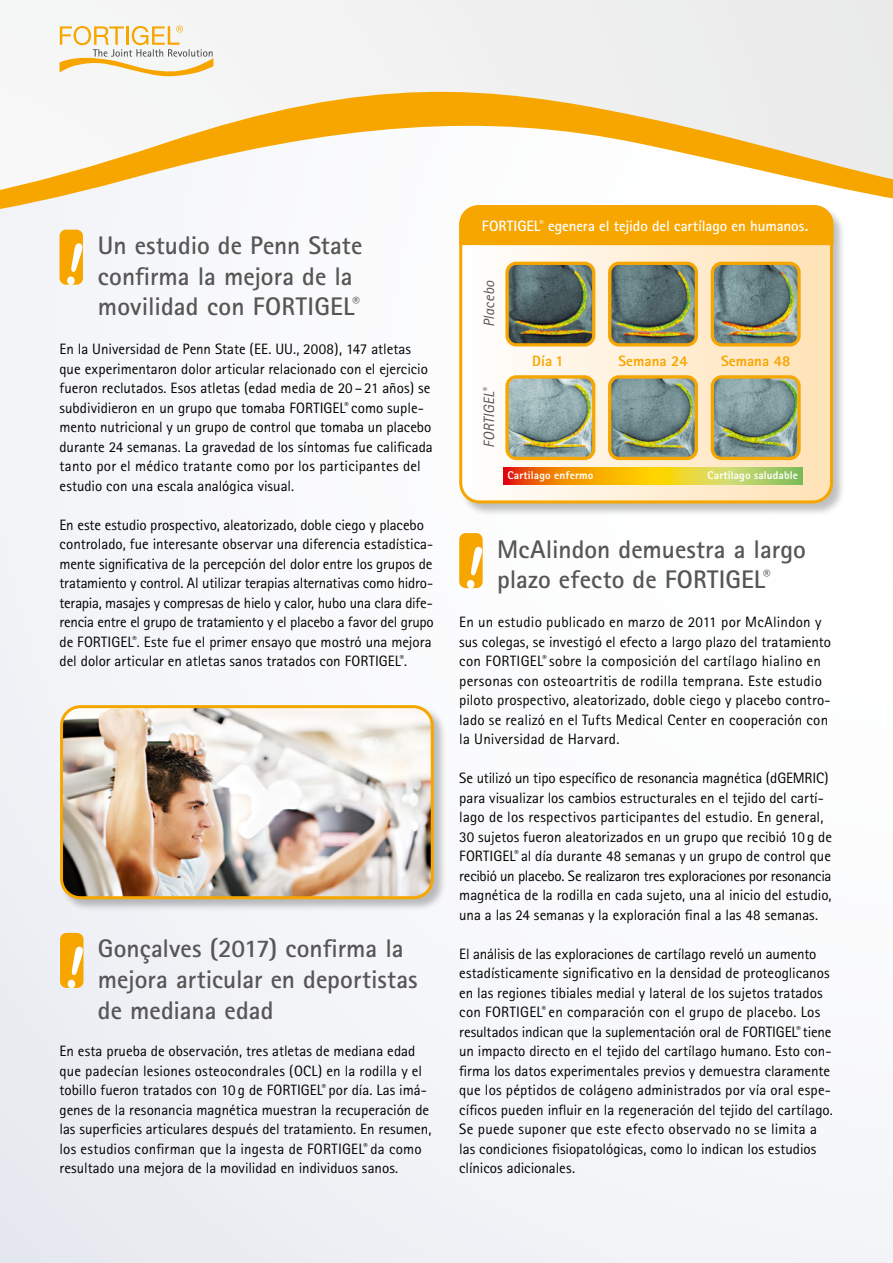
<style>
.page{position:relative;width:893px;height:1263px;background:#fff}
.page>*{position:absolute;margin:0;border:0;box-sizing:border-box;transform-origin:0 0}
.t1{font:700 25.5px/30.6px "Rotis Sans Serif";color:#565656}
.t2{font:15px/19.5px "Rotis Sans Serif";color:#000}
.t3{font:700 15px "Rotis Sans Serif";letter-spacing:-.005em;color:#fff}
.t4{font:800 15px "Rotis Sans Serif";color:#f7a600}
.t5{font:italic 15px "Rotis Sans Serif";color:#565656}
.t6{font:800 11.25px "Rotis Sans Serif";letter-spacing:.01em;color:#fff}
</style>
<div class="page">
<div style="left:0;top:98px;width:893px;height:1165px;background:#f7f8fa"></div>
<div style="left:59px;top:0;width:834px;height:74px;background:#f0f0f0"></div>
<svg style="left:0;top:74px;width:893px;height:135px"></svg>
<svg style="left:60px;top:26px;width:153px;height:50px"></svg>
<div style="left:60px;top:230px;width:23px;height:55px;background:#f7a600;border-radius:6px"></div>
<svg style="left:66px;top:242px;width:17px;height:43px"></svg>
<div style="left:459px;top:533px;width:24px;height:55px;background:#f7a600;border-radius:6px"></div>
<svg style="left:466px;top:546px;width:17px;height:43px"></svg>
<div style="left:59px;top:704px;width:388px;height:209px;background:#000;opacity:.25"></div>
<img style="left:62px;top:707px;width:370px;height:191px">
<div style="left:60px;top:705px;width:374px;height:194px;border:3px solid #f7a600;border-radius:19px"></div>
<div style="left:60px;top:933px;width:23px;height:55px;background:#f7a600;border-radius:6px"></div>
<svg style="left:67px;top:946px;width:17px;height:43px"></svg>
<div style="left:458px;top:205px;width:388px;height:311px;background:#000;opacity:.25"></div>
<svg style="left:461px;top:245px;width:370px;height:257px"></svg>
<div style="left:459px;top:205px;width:374px;height:298px;border:3px solid #f7a600;border-radius:19px"></div>
<div style="left:459px;top:205px;width:374px;height:40px;background:#f7a600"></div>
<img style="left:507px;top:263px;width:87px;height:82px">
<div style="left:505px;top:262px;width:90px;height:84px;border:3px solid #f7a600;border-radius:9px"></div>
<img style="left:507px;top:379px;width:86px;height:79px">
<div style="left:505px;top:375px;width:90px;height:85px;border:3px solid #f7a600;border-radius:9px"></div>
<img style="left:610px;top:263px;width:86px;height:82px">
<div style="left:608px;top:262px;width:90px;height:84px;border:3px solid #f7a600;border-radius:9px"></div>
<img style="left:610px;top:379px;width:86px;height:79px">
<div style="left:608px;top:375px;width:90px;height:85px;border:3px solid #f7a600;border-radius:9px"></div>
<img style="left:713px;top:263px;width:86px;height:82px">
<div style="left:711px;top:262px;width:90px;height:84px;border:3px solid #f7a600;border-radius:9px"></div>
<img style="left:712px;top:378px;width:85px;height:80px">
<div style="left:711px;top:375px;width:90px;height:85px;border:3px solid #f7a600;border-radius:9px"></div>
<svg style="left:504px;top:468px;width:298px;height:17px;background:#deaf28"></svg>
<h1 class="t1" style="left:98px;top:230px;width:266px">Un estudio de Penn State confirma la mejora de la movilidad con FORTIGEL<sup>®</sup></h1>
<p class="t2" style="left:60px;top:339px;width:375px">En la Universidad de Penn State (EE. UU., 2008), 147 atletas que experimentaron dolor articular relacionado con el ejercicio fueron reclutados. Esos atletas (edad media de 20 – 21 años) se subdividieron en un grupo que tomaba FORTIGEL<sup>®</sup> como suple&shy;mento nutricional y un grupo de control que tomaba un placebo durante 24 semanas. La gravedad de los síntomas fue calificada tanto por el médico tratante como por los participantes del estudio con una escala analógica visual.</p>
<p class="t2" style="left:60px;top:515px;width:376px">En este estudio prospectivo, aleatorizado, doble ciego y placebo controlado, fue interesante observar una diferencia estadística&shy;mente significativa de la percepción del dolor entre los grupos de tratamiento y control. Al utilizar terapias alternativas como hidro&shy;terapia, masajes y compresas de hielo y calor, hubo una clara dife&shy;rencia entre el grupo de tratamiento y el placebo a favor del grupo de FORTIGEL<sup>®</sup>. Este fue el primer ensayo que mostró una mejora del dolor articular en atletas sanos tratados con FORTIGEL<sup>®</sup>.</p>
<h1 class="t1" style="left:98px;top:933px;width:321px">Gonçalves (2017) confirma la mejora articular en deportistas de mediana edad</h1>
<p class="t2" style="left:60px;top:1041px;width:373px">En esta prueba de observación, tres atletas de mediana edad que padecían lesiones osteocondrales (OCL) en la rodilla y el tobillo fueron tratados con 10 g de FORTIGEL<sup>®</sup> por día. Las imá&shy;genes de la resonancia magnética muestran la recuperación de las superficies articulares después del tratamiento. En resumen, los estudios confirman que la ingesta de FORTIGEL<sup>®</sup> da como resultado una mejora de la movilidad en individuos sanos.</p>
<p class="t3" style="left:482px;top:216px;width:328px">FORTIGEL<sup>®</sup> egenera el tejido del cartílago en humanos.</p>
<p class="t5" style="left:480px;top:327px;width:48px;rotate:-90deg">Placebo</p>
<p class="t5" style="left:480px;top:448px;width:63px;rotate:-90deg">FORTIGEL<sup>®</sup></p>
<p class="t4" style="left:532px;top:351px;width:33px">Día 1</p>
<p class="t4" style="left:618px;top:351px;width:71px">Semana 24</p>
<p class="t4" style="left:721px;top:351px;width:71px">Semana 48</p>
<p class="t6" style="left:508px;top:468px;width:87px">Cartilago enfermo</p>
<p class="t6" style="left:708px;top:468px;width:92px">Cartilago saludable</p>
<h1 class="t1" style="left:497px;top:533px;width:310px">McAlindon demuestra a largo plazo efecto de FORTIGEL<sup>®</sup></h1>
<p class="t2" style="left:459px;top:612px;width:373px">En un estudio publicado en marzo de 2011 por McAlindon y sus colegas, se investigó el efecto a largo plazo del tratamiento con FORTIGEL<sup>®</sup> sobre la composición del cartílago hialino en personas con osteoartritis de rodilla temprana. Este estudio piloto prospectivo, aleatorizado, doble ciego y placebo contro&shy;lado se realizó en el Tufts Medical Center en cooperación con la Universidad de Harvard.</p>
<p class="t2" style="left:459px;top:768px;width:374px">Se utilizó un tipo específico de resonancia magnética (dGEMRIC) para visualizar los cambios estructurales en el tejido del cartí&shy;lago de los respectivos participantes del estudio. En general, 30 sujetos fueron aleatorizados en un grupo que recibió 10 g de FORTIGEL<sup>®</sup> al día durante 48 semanas y un grupo de control que recibió un placebo. Se realizaron tres exploraciones por resonancia magnética de la rodilla en cada sujeto, una al inicio del estudio, una a las 24 semanas y la exploración final a las 48 semanas.</p>
<p class="t2" style="left:459px;top:944px;width:375px">El análisis de las exploraciones de cartílago reveló un aumento estadísticamente significativo en la densidad de proteoglicanos en las regiones tibiales medial y lateral de los sujetos tratados con FORTIGEL<sup>®</sup> en comparación con el grupo de placebo. Los resultados indican que la suplementación oral de FORTIGEL<sup>®</sup> tiene un impacto directo en el tejido del cartílago humano. Esto con&shy;firma los datos experimentales previos y demuestra claramente que los péptidos de colágeno administrados por vía oral espe&shy;cíficos pueden influir en la regeneración del tejido del cartílago.<br>Se puede suponer que este efecto observado no se limita a las condiciones fisiopatológicas, como lo indican los estudios clínicos adicionales.</p>
</div>
